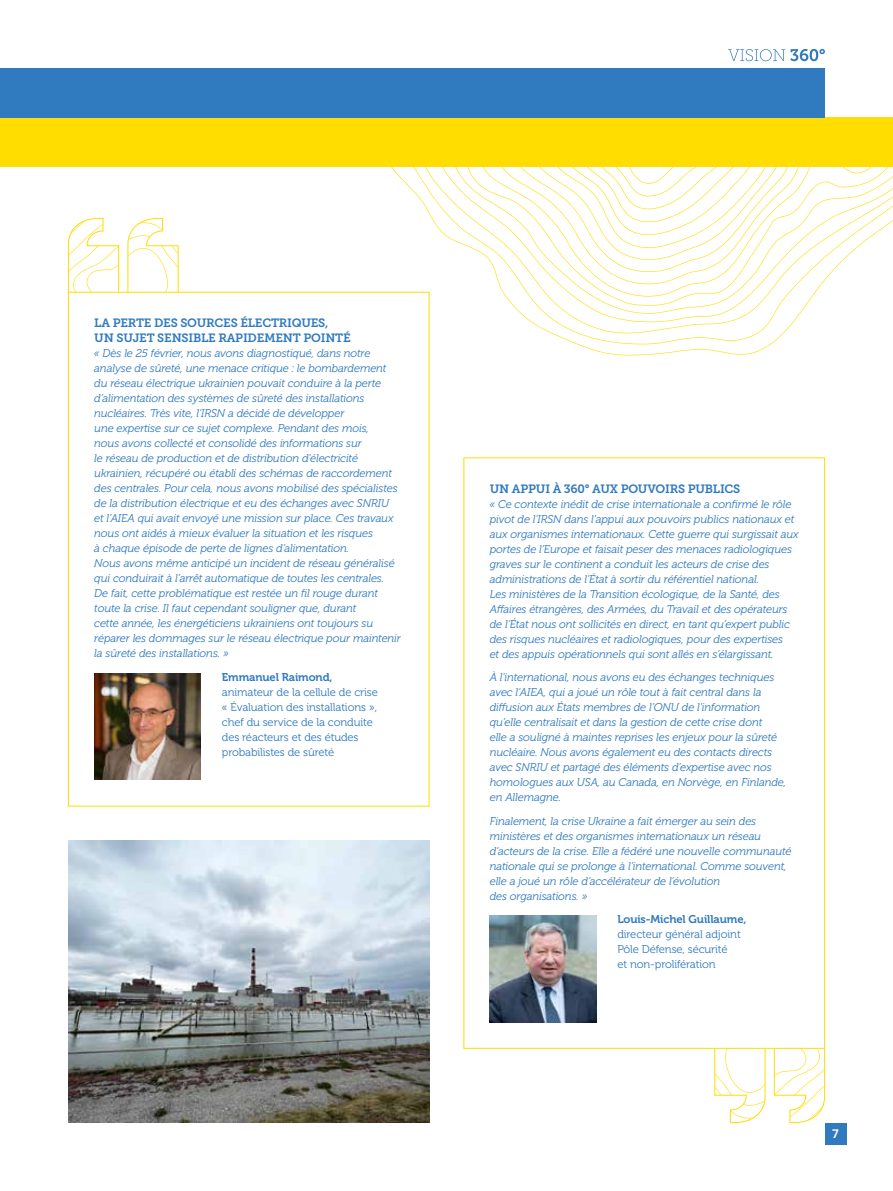
<style>
.page{position:relative;width:893px;height:1191px;background:#fff}
.page>*{position:absolute;margin:0;border:0;box-sizing:border-box;transform-origin:0 0}
.t1{font:12px/15px "Museo Slab 700";letter-spacing:-.02em;color:#307abf}
.t2{font:700 12px "Roboto";color:#fff}
.t3{font:italic 11.25px/15px "Museo 300";letter-spacing:-.01em;color:#307abf}
.t4{font:11.25px/15px "Museo 300";letter-spacing:-.01em;color:#307abf}
.t5{font:11.25px "Museo 700";letter-spacing:-.01em;color:#307abf}
</style>
<div class="page">
<img style="left:68px;top:840px;width:361px;height:283px">
<svg style="left:728px;top:49px;width:97px;height:12px"></svg>
<div style="left:0;top:117px;width:893px;height:50px;background:#fd0"></div>
<div style="left:0;top:68px;width:825px;height:49px;background:#307abf"></div>
<svg style="left:68px;top:218px;width:51px;height:74px"></svg>
<svg style="left:127px;top:218px;width:52px;height:74px"></svg>
<svg style="left:774px;top:1048px;width:51px;height:75px"></svg>
<svg style="left:714px;top:1048px;width:52px;height:75px"></svg>
<img style="left:94px;top:673px;width:107px;height:106px">
<img style="left:490px;top:915px;width:106px;height:107px">
<svg style="left:403px;top:167px;width:381px;height:178px"></svg>
<svg style="left:418px;top:167px;width:376px;height:166px"></svg>
<svg style="left:434px;top:167px;width:366px;height:155px"></svg>
<svg style="left:447px;top:167px;width:446px;height:147px"></svg>
<div style="left:825px;top:1123px;width:21px;height:21px;background:#307abf"></div>
<p class="t1" style="left:94px;top:315px;width:258px">LA PERTE DES SOURCES ÉLECTRIQUES,<br>UN SUJET SENSIBLE RAPIDEMENT POINTÉ</p>
<p class="t3" style="left:94px;top:346px;width:308px">« Dès le 25 février, nous avons diagnostiqué, dans notre analyse de sûreté, une menace critique : le bombardement du réseau électrique ukrainien pouvait conduire à la perte d’alimentation des systèmes de sûreté des installations nucléaires. Très vite, l’IRSN a décidé de développer<br>une expertise sur ce sujet complexe. Pendant des mois,<br>nous avons collecté et consolidé des informations sur<br>le réseau de production et de distribution d’électricité ukrainien, récupéré ou établi des schémas de raccordement des centrales. Pour cela, nous avons mobilisé des spécialistes de la distribution électrique et eu des échanges avec SNRIU et l’AIEA qui avait envoyé une mission sur place. Ces travaux nous ont aidés à mieux évaluer la situation et les risques<br>à chaque épisode de perte de lignes d’alimentation.<br>Nous avons même anticipé un incident de réseau généralisé qui conduirait à l’arrêt automatique de toutes les centrales.<br>De fait, cette problématique est restée un fil rouge durant toute la crise. Il faut cependant souligner que, durant<br>cette année, les énergéticiens ukrainiens ont toujours su réparer les dommages sur le réseau électrique pour maintenir la sûreté des installations. »</p>
<p class="t5" style="left:222px;top:670px;width:112px">Emmanuel Raimond,</p>
<p class="t4" style="left:222px;top:684px;width:158px">animateur de la cellule de crise « Évaluation des installations », chef du service de la conduite des réacteurs et des études probabilistes de sûreté</p>
<p class="t1" style="left:490px;top:481px;width:252px">UN APPUI À 360° AUX POUVOIRS PUBLICS</p>
<p class="t3" style="left:490px;top:496px;width:310px">« Ce contexte inédit de crise internationale a confirmé le rôle pivot de l’IRSN dans l’appui aux pouvoirs publics nationaux et aux organismes internationaux. Cette guerre qui surgissait aux portes de l’Europe et faisait peser des menaces radiologiques graves sur le continent a conduit les acteurs de crise des administrations de l’État à sortir du référentiel national.<br>Les ministères de la Transition écologique, de la Santé, des Affaires étrangères, des Armées, du Travail et des opérateurs de l’État nous ont sollicités en direct, en tant qu’expert public des risques nucléaires et radiologiques, pour des expertises<br>et des appuis opérationnels qui sont allés en s’élargissant.</p>
<p class="t3" style="left:490px;top:670px;width:298px">À l’international, nous avons eu des échanges techniques avec l’AIEA, qui a joué un rôle tout à fait central dans la diffusion aux États membres de l’ONU de l’information qu’elle centralisait et dans la gestion de cette crise dont<br>elle a souligné à maintes reprises les enjeux pour la sûreté nucléaire. Nous avons également eu des contacts directs avec SNRIU et partagé des éléments d’expertise avec nos homologues aux USA, au Canada, en Norvège, en Finlande, en Allemagne.</p>
<p class="t3" style="left:490px;top:813px;width:303px">Finalement, la crise Ukraine a fait émerger au sein des ministères et des organismes internationaux un réseau d’acteurs de la crise. Elle a fédéré une nouvelle communauté nationale qui se prolonge à l’international. Comme souvent, elle a joué un rôle d’accélérateur de l’évolution<br>des organisations. »</p>
<p class="t5" style="left:617px;top:913px;width:131px">Louis-Michel Guillaume,</p>
<p class="t4" style="left:617px;top:927px;width:125px">directeur général adjoint<br>Pôle Défense, sécurité<br>et non-prolifération</p>
<p class="t2" style="left:832px;top:1125px;width:8px">7</p>
</div>
